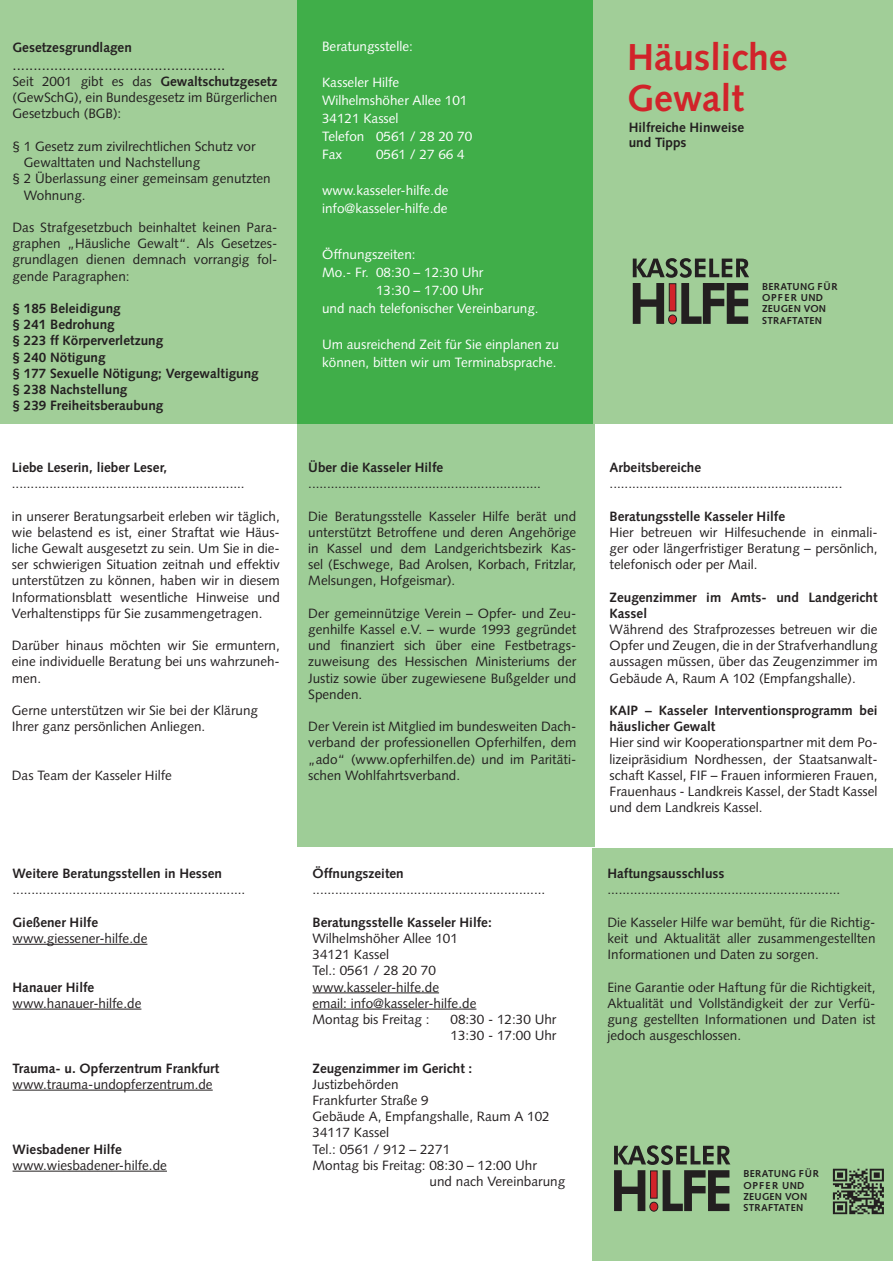
<style>
.page{position:relative;width:893px;height:1261px;background:#fff}
.page>*{position:absolute;margin:0;border:0;box-sizing:border-box;transform-origin:0 0}
.t1{font:700 37.5px/40.5px "Syntax";color:#d1232a}
.t2{font:15px "Syntax";color:#231f20}
.t3{font:13.5px/16.2px "Syntax";color:#231f20;text-align:justify}
.t4{font:700 13.5px/16.2px "Syntax";color:#231f20}
.t5{font:13.5px/18px "Syntax";color:#fff}
.t6{font:700 10.05px/11.1px "Syntax";letter-spacing:.03em;color:#231f20}
.s1{font-weight:700}
</style>
<div class="page">
<div style="left:297px;top:410px;width:297px;height:437px;background:#9ecd97"></div>
<div style="left:592px;top:849px;width:300px;height:412px;background:#a1ce98"></div>
<div style="left:0;top:0;width:892px;height:423px;background:#a1ce98"></div>
<div style="left:297px;top:0;width:295px;height:423px;background:#40ae49"></div>
<hr style="left:13px;top:944px;width:134px;height:1px;background:#231f20">
<hr style="left:13px;top:1008px;width:128px;height:1px;background:#231f20">
<hr style="left:13px;top:1089px;width:200px;height:1px;background:#231f20">
<hr style="left:13px;top:1170px;width:154px;height:1px;background:#231f20">
<hr style="left:312px;top:992px;width:127px;height:1px;background:#231f20">
<hr style="left:312px;top:1008px;width:164px;height:1px;background:#231f20">
<img style="left:832px;top:1168px;width:52px;height:47px">
<svg style="left:614px;top:1145px;width:116px;height:67px"></svg>
<svg style="left:632px;top:258px;width:117px;height:67px"></svg>
<p class="t4" style="left:13px;top:39px;width:121px">Gesetzesgrundlagen</p>
<p class="t2" style="left:13px;top:56px;width:214px">...................................................</p>
<p class="t3" style="left:13px;top:73px;width:266px">Seit 2001 gibt es das <span class="s1">Gewaltschutzgesetz </span>(GewSchG), ein Bundesgesetz im Bürgerlichen Gesetzbuch (BGB):</p>
<p class="t3" style="left:13px;top:138px;width:244px">§ 1 Gesetz zum zivilrechtlichen Schutz vor</p>
<p class="t3" style="left:24px;top:154px;width:178px">Gewalttaten und Nachstellung</p>
<p class="t3" style="left:13px;top:171px;width:260px">§ 2 Überlassung einer gemeinsam genutzten</p>
<p class="t3" style="left:24px;top:187px;width:63px">Wohnung.</p>
<p class="t3" style="left:13px;top:219px;width:266px">Das Strafgesetzbuch beinhaltet keinen Para&shy;graphen „Häusliche Gewalt“. Als Gesetzes&shy;grundlagen dienen demnach vorrangig fol&shy;gende Paragraphen:</p>
<p class="t4" style="left:13px;top:300px;width:248px">§ 185 Beleidigung<br>§ 241 Bedrohung<br>§ 223 ff Körperverletzung<br>§ 240 Nötigung<br>§ 177 Sexuelle Nötigung; Vergewaltigung § 238 Nachstellung<br>§ 239 Freiheitsberaubung</p>
<p class="t4" style="left:12px;top:459px;width:157px">Liebe Leserin, lieber Leser,</p>
<p class="t3" style="left:12px;top:475px;width:234px">..............................................................</p>
<p class="t3" style="left:12px;top:508px;width:269px">in unserer Beratungsarbeit erleben wir täglich, wie belastend es ist, einer Straftat wie Häus&shy;liche Gewalt ausgesetzt zu sein. Um Sie in die&shy;ser schwierigen Situation zeitnah und effektiv unterstützen zu können, haben wir in diesem Informationsblatt wesentliche Hinweise und Verhaltenstipps für Sie zusammengetragen.</p>
<p class="t3" style="left:12px;top:637px;width:269px">Darüber hinaus möchten wir Sie ermuntern, eine individuelle Beratung bei uns wahrzuneh&shy;men.</p>
<p class="t3" style="left:12px;top:702px;width:248px">Gerne unterstützen wir Sie bei der Klärung<br>Ihrer ganz persönlichen Anliegen.</p>
<p class="t3" style="left:12px;top:767px;width:162px">Das Team der Kasseler Hilfe</p>
<p class="t4" style="left:13px;top:865px;width:211px">Weitere Beratungsstellen in Hessen</p>
<p class="t3" style="left:13px;top:881px;width:234px">..............................................................</p>
<p class="t4" style="left:13px;top:914px;width:87px">Gießener Hilfe</p>
<p class="t3" style="left:13px;top:930px;width:136px">www.giessener-hilfe.de</p>
<p class="t4" style="left:13px;top:979px;width:83px">Hanauer Hilfe</p>
<p class="t3" style="left:13px;top:995px;width:130px">www.hanauer-hilfe.de</p>
<p class="t4" style="left:13px;top:1060px;width:208px">Trauma- u. Opferzentrum Frankfurt</p>
<p class="t3" style="left:13px;top:1076px;width:202px">www.trauma-undopferzentrum.de</p>
<p class="t4" style="left:13px;top:1141px;width:111px">Wiesbadener Hilfe</p>
<p class="t3" style="left:13px;top:1157px;width:156px">www.wiesbadener-hilfe.de</p>
<p class="t5" style="left:322px;top:37px;width:92px">Beratungsstelle:</p>
<p class="t5" style="left:322px;top:73px;width:152px">Kasseler Hilfe<br>Wilhelmshöher Allee 101<br>34121 Kassel<br>Telefon 0561 / 28 20 70<br>Fax</p>
<p class="t5" style="left:376px;top:145px;width:90px">0561 / 27 66 4</p>
<p class="t5" style="left:322px;top:181px;width:128px">www.kasseler-hilfe.de info@kasseler-hilfe.de</p>
<p class="t5" style="left:322px;top:246px;width:95px">Öffnungszeiten:</p>
<p class="t5" style="left:322px;top:264px;width:163px">Mo.- Fr. 08:30 – 12:30 Uhr</p>
<p class="t5" style="left:376px;top:282px;width:109px">13:30 – 17:00 Uhr</p>
<p class="t5" style="left:322px;top:300px;width:218px">und nach telefonischer Vereinbarung.</p>
<p class="t5" style="left:322px;top:336px;width:238px">Um ausreichend Zeit für Sie einplanen zu können, bitten wir um Terminabsprache.</p>
<h1 class="t1" style="left:627px;top:37px;width:162px">Häusliche<br>Gewalt</h1>
<p class="t4" style="left:628px;top:120px;width:117px;line-height:15px">Hilfreiche Hinweise und Tipps</p>
<p class="t6" style="left:762px;top:281px;width:77px">BERATUNG FÜR<br>OPFER UND<br>ZEUGEN VON<br>STRAFTATEN</p>
<p class="t4" style="left:308px;top:459px;width:136px">Über die Kasseler Hilfe</p>
<p class="t3" style="left:308px;top:475px;width:234px">..............................................................</p>
<p class="t3" style="left:308px;top:508px;width:269px">Die Beratungsstelle Kasseler Hilfe berät und unterstützt Betroffene und deren Angehörige in Kassel und dem Landgerichtsbezirk Kas&shy;sel (Eschwege, Bad Arolsen, Korbach, Fritzlar, Melsungen, Hofgeismar).</p>
<p class="t3" style="left:308px;top:605px;width:269px">Der gemeinnützige Verein – Opfer- und Zeu&shy;genhilfe Kassel e.V. – wurde 1993 gegründet und finanziert sich über eine Festbetrags&shy;zuweisung des Hessischen Ministeriums der Justiz sowie über zugewiesene Bußgelder und Spenden.</p>
<p class="t3" style="left:308px;top:718px;width:269px">Der Verein ist Mitglied im bundesweiten Dach&shy;verband der professionellen Opferhilfen, dem „ado“ (www.opferhilfen.de) und im Paritäti&shy;schen Wohlfahrtsverband.</p>
<p class="t4" style="left:609px;top:459px;width:93px">Arbeitsbereiche</p>
<p class="t3" style="left:609px;top:475px;width:234px">..............................................................</p>
<p class="t4" style="left:609px;top:508px;width:177px">Beratungsstelle Kasseler Hilfe</p>
<p class="t3" style="left:609px;top:524px;width:269px">Hier betreuen wir Hilfesuchende in einmali&shy;ger oder längerfristiger Beratung – persönlich, telefonisch oder per Mail.</p>
<p class="t4" style="left:609px;top:589px;width:269px">Zeugenzimmer im Amts- und Landgericht<br>Kassel</p>
<p class="t3" style="left:609px;top:621px;width:269px">Während des Strafprozesses betreuen wir die Opfer und Zeugen, die in der Strafverhandlung aussagen müssen, über das Zeugenzimmer im Gebäude A, Raum A 102 (Empfangshalle).</p>
<p class="t4" style="left:609px;top:702px;width:269px">KAIP – Kasseler Interventionsprogramm bei häuslicher Gewalt</p>
<p class="t3" style="left:609px;top:734px;width:269px">Hier sind wir Kooperationspartner mit dem Po&shy;lizeipräsidium Nordhessen, der Staatsanwalt&shy;schaft Kassel, FIF – Frauen informieren Frauen, Frauenhaus - Landkreis Kassel, der Stadt Kassel und dem Landkreis Kassel.</p>
<p class="t4" style="left:312px;top:865px;width:93px">Öffnungszeiten</p>
<p class="t3" style="left:312px;top:881px;width:234px">..............................................................</p>
<p class="t4" style="left:312px;top:914px;width:181px">Beratungsstelle Kasseler Hilfe:</p>
<p class="t3" style="left:312px;top:930px;width:165px;text-align:left">Wilhelmshöher Allee 101<br>34121 Kassel<br>Tel.: 0561 / 28 20 70 www.kasseler-hilfe.de email: info@kasseler-hilfe.de<br>Montag bis Freitag :</p>
<p class="t4" style="left:607px;top:865px;width:118px">Haftungsausschluss</p>
<p class="t3" style="left:607px;top:881px;width:234px">..............................................................</p>
<p class="t3" style="left:607px;top:914px;width:269px">Die Kasseler Hilfe war bemüht, für die Richtig&shy;keit und Aktualität aller zusammengestellten Informationen und Daten zu sorgen.</p>
<p class="t3" style="left:607px;top:979px;width:269px">Eine Garantie oder Haftung für die Richtigkeit, Aktualität und Vollständigkeit der zur Verfü&shy;gung gestellten Informationen und Daten ist jedoch ausgeschlossen.</p>
<p class="t3" style="left:450px;top:1011px;width:107px">08:30 - 12:30 Uhr<br>13:30 - 17:00 Uhr</p>
<p class="t4" style="left:312px;top:1060px;width:161px">Zeugenzimmer im Gericht :</p>
<p class="t3" style="left:312px;top:1076px;width:88px">Justizbehörden</p>
<p class="t3" style="left:312px;top:1092px;width:118px">Frankfurter Straße 9</p>
<p class="t3" style="left:312px;top:1108px;width:239px">Gebäude A, Empfangshalle, Raum A 102</p>
<p class="t3" style="left:312px;top:1124px;width:78px">34117 Kassel</p>
<p class="t3" style="left:312px;top:1141px;width:139px">Tel.: 0561 / 912 – 2271</p>
<p class="t3" style="left:312px;top:1157px;width:226px">Montag bis Freitag: 08:30 – 12:00 Uhr</p>
<p class="t3" style="left:429px;top:1173px;width:137px">und nach Vereinbarung</p>
<p class="t6" style="left:743px;top:1168px;width:77px">BERATUNG FÜR<br>OPFER UND<br>ZEUGEN VON<br>STRAFTATEN</p>
</div>
